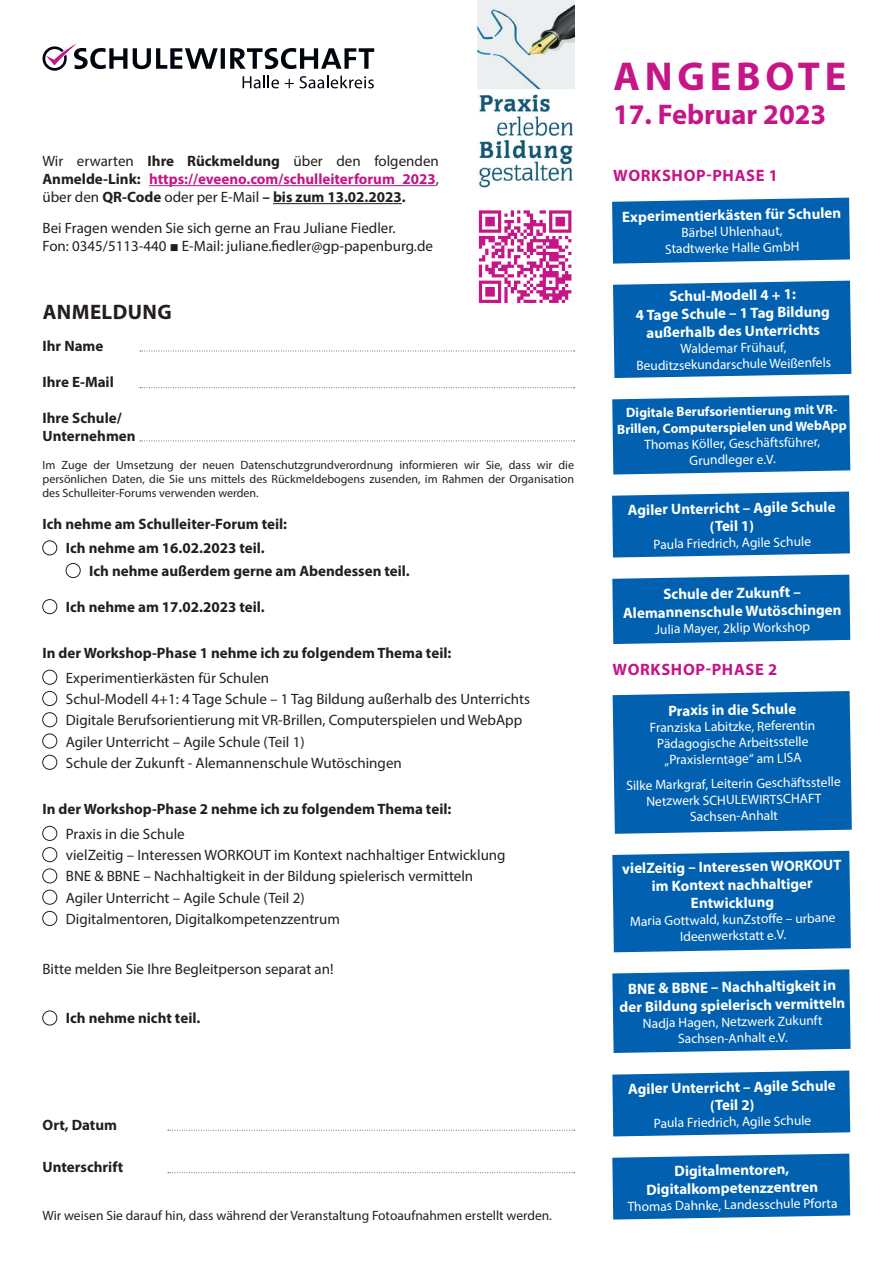
<style>
.page{position:relative;width:893px;height:1263px;background:#fff}
.page>*{position:absolute;margin:0;border:0;box-sizing:border-box;transform-origin:0 0}
.t1{font:700 40.5px "Myriad Pro";letter-spacing:.115em;color:#c51687}
.t2{font:700 28.5px "Myriad Pro";color:#c51687}
.t3{font:700 21px "Myriad Pro";letter-spacing:.02em;color:#231f20}
.t4{font:700 16.5px "Myriad Pro";letter-spacing:.04em;color:#c51687}
.t5{font:15px/21.3px "Myriad Pro";color:#231f20}
.t6{font:700 15px/18px "Myriad Pro";color:#231f20;text-align:justify}
.t7{font:700 15px/18px "Myriad Pro";color:#fff;text-align:center}
.t8{font:13.5px/16.2px "Myriad Pro";color:#fff;text-align:center}
.t9{font:13.5px "Myriad Pro";color:#231f20}
.t10{font:700 13.5px/16.2px "Myriad Pro";color:#fff;text-align:center}
.t11{font:12px/14.4px "Myriad Pro";color:#231f20;text-align:justify}
.s1{font-weight:400}
.s2{color:#c51687}
</style>
<div class="page">
<hr style="left:149px;top:185px;width:287px;height:1px;background:#c51687">
<hr style="left:273px;top:203px;width:129px;height:1px;background:#231f20">
<svg style="left:43px;top:43px;width:331px;height:45px"></svg>
<img style="left:477px;top:0;width:97px;height:188px">
<svg style="left:612px;top:198px;width:238px;height:66px;background:#116bb5"></svg>
<svg style="left:612px;top:969px;width:238px;height:84px;background:#106ab4"></svg>
<svg style="left:612px;top:575px;width:238px;height:69px;background:#106ab4"></svg>
<div style="left:612px;top:395px;width:238px;height:79px;background:#0161b0"></div>
<svg style="left:612px;top:491px;width:238px;height:66px;background:#126bb5"></svg>
<div style="left:613px;top:691px;width:239px;height:143px;background:#0161b0"></div>
<svg style="left:612px;top:1153px;width:238px;height:66px;background:#126bb5"></svg>
<div style="left:613px;top:281px;width:238px;height:97px;background:#0161b0"></div>
<svg style="left:612px;top:1070px;width:238px;height:66px;background:#126bb5"></svg>
<svg style="left:479px;top:210px;width:92px;height:93px"></svg>
<div style="left:612px;top:851px;width:239px;height:101px;background:#0161b0"></div>
<svg style="left:140px;top:351px;width:435px;height:1px"></svg>
<svg style="left:140px;top:387px;width:435px;height:1px"></svg>
<svg style="left:140px;top:441px;width:435px;height:1px"></svg>
<div style="left:43px;top:1011px;width:14px;height:14px;border:1px solid #231f20;border-radius:50%"></div>
<svg style="left:168px;top:1130px;width:407px;height:1px"></svg>
<svg style="left:168px;top:1172px;width:407px;height:1px"></svg>
<div style="left:43px;top:541px;width:14px;height:14px;border:1px solid #231f20;border-radius:50%"></div>
<div style="left:66px;top:563px;width:14px;height:15px;border:1px solid #231f20;border-radius:50%"></div>
<div style="left:43px;top:599px;width:14px;height:15px;border:1px solid #231f20;border-radius:50%"></div>
<div style="left:43px;top:670px;width:14px;height:14px;border:1px solid #231f20;border-radius:50%"></div>
<div style="left:43px;top:691px;width:14px;height:15px;border:1px solid #231f20;border-radius:50%"></div>
<div style="left:43px;top:712px;width:14px;height:15px;border:1px solid #231f20;border-radius:50%"></div>
<div style="left:43px;top:734px;width:14px;height:14px;border:1px solid #231f20;border-radius:50%"></div>
<div style="left:43px;top:755px;width:14px;height:14px;border:1px solid #231f20;border-radius:50%"></div>
<div style="left:43px;top:826px;width:14px;height:15px;border:1px solid #231f20;border-radius:50%"></div>
<div style="left:43px;top:847px;width:14px;height:15px;border:1px solid #231f20;border-radius:50%"></div>
<div style="left:43px;top:869px;width:14px;height:14px;border:1px solid #231f20;border-radius:50%"></div>
<div style="left:43px;top:890px;width:14px;height:14px;border:1px solid #231f20;border-radius:50%"></div>
<div style="left:43px;top:911px;width:14px;height:15px;border:1px solid #231f20;border-radius:50%"></div>
<p class="t6" style="left:43px;top:152px;width:398px"><span class="s1">Wir erwarten</span> Ihre Rückmeldung <span class="s1">über den folgenden </span>Anmelde-Link: <span class="s2">https://eveeno.com/schulleiterforum_2023</span><span class="s1">, über den</span> QR-Code <span class="s1">oder per E-Mail</span> – bis zum 13.02.2023.</p>
<p class="t5" style="left:43px;top:219px;width:392px;line-height:18px">Bei Fragen wenden Sie sich gerne an Frau Juliane Fiedler.<br>Fon: 0345/5113-440 ■ E-Mail: juliane.fiedler@gp-papenburg.de</p>
<h3 class="t3" style="left:43px;top:298px;width:131px">ANMELDUNG</h3>
<p class="t6" style="left:43px;top:336px;width:62px">Ihr Name</p>
<p class="t6" style="left:43px;top:373px;width:73px">Ihre E-Mail</p>
<p class="t6" style="left:43px;top:409px;width:95px">Ihre Schule/<br>Unternehmen</p>
<p class="t11" style="left:43px;top:457px;width:533px">Im Zuge der Umsetzung der neuen Datenschutzgrundverordnung informieren wir Sie, dass wir die persönlichen Daten, die Sie uns mittels des Rückmeldebogens zusenden, im Rahmen der Organisation des Schulleiter-Forums verwenden werden.</p>
<p class="t6" style="left:43px;top:512px;width:246px;line-height:24.2px;text-align:center">Ich nehme am Schulleiter-Forum teil:<br>Ich nehme am 16.02.2023 teil.</p>
<p class="t6" style="left:89px;top:561px;width:322px">Ich nehme außerdem gerne am Abendessen teil.</p>
<p class="t6" style="left:66px;top:598px;width:200px">Ich nehme am 17.02.2023 teil.</p>
<p class="t6" style="left:43px;top:643px;width:410px">In der Workshop-Phase 1 nehme ich zu folgendem Thema teil:</p>
<p class="t5" style="left:66px;top:667px;width:466px">Experimentierkästen für Schulen<br>Schul-Modell 4+1: 4 Tage Schule – 1 Tag Bildung außerhalb des Unterrichts Digitale Berufsorientierung mit VR-Brillen, Computerspielen und WebApp Agiler Unterricht – Agile Schule (Teil 1)<br>Schule der Zukunft - Alemannenschule Wutöschingen</p>
<p class="t6" style="left:43px;top:799px;width:410px">In der Workshop-Phase 2 nehme ich zu folgendem Thema teil:</p>
<p class="t5" style="left:66px;top:823px;width:441px">Praxis in die Schule<br>vielZeitig – Interessen WORKOUT im Kontext nachhaltiger Entwicklung BNE &amp; BBNE – Nachhaltigkeit in der Bildung spielerisch vermitteln Agiler Unterricht – Agile Schule (Teil 2)<br>Digitalmentoren, Digitalkompetenzzentrum</p>
<p class="t5" style="left:43px;top:958px;width:292px">Bitte melden Sie Ihre Begleitperson separat an!</p>
<p class="t6" style="left:66px;top:1009px;width:136px">Ich nehme nicht teil.</p>
<p class="t6" style="left:43px;top:1115px;width:76px">Ort, Datum</p>
<p class="t6" style="left:43px;top:1158px;width:82px">Unterschrift</p>
<p class="t9" style="left:43px;top:1207px;width:511px">Wir weisen Sie darauf hin, dass während der Veranstaltung Fotoaufnahmen erstellt werden.</p>
<h1 class="t1" style="left:613px;top:50px;width:235px">ANGEBOTE</h1>
<h2 class="t2" style="left:613px;top:96px;width:215px">17. Februar 2023</h2>
<p class="t4" style="left:613px;top:164px;width:166px">WORKSHOP-PHASE 1</p>
<p class="t7" style="left:622px;top:207px;width:220px;rotate:-1deg">Experimentierkästen für Schulen</p>
<p class="t8" style="left:665px;top:224px;width:136px;rotate:-1deg">Bärbel Uhlenhaut,<br>Stadtwerke Halle GmbH</p>
<p class="t7" style="left:635px;top:287px;width:196px;rotate:-1deg">Schul-Modell 4 + 1:<br>4 Tage Schule – 1 Tag Bildung außerhalb des Unterrichts</p>
<p class="t8" style="left:636px;top:341px;width:196px;rotate:-1deg">Waldemar Frühauf,<br>Beuditzsekundarschule Weißenfels</p>
<p class="t10" style="left:617px;top:404px;width:231px;rotate:-1deg">Digitale Berufsorientierung mit VR-<br>Brillen, Computerspielen und WebApp</p>
<p class="t8" style="left:644px;top:437px;width:177px;rotate:-1deg">Thomas Köller, Geschäftsführer,<br>Grundleger e.V.</p>
<p class="t7" style="left:628px;top:500px;width:209px;rotate:-1deg">Agiler Unterricht – Agile Schule (Teil 1)</p>
<p class="t8" style="left:653px;top:536px;width:159px;rotate:-1deg">Paula Friedrich, Agile Schule</p>
<p class="t7" style="left:623px;top:586px;width:220px;rotate:-1deg">Schule der Zukunft –<br>Alemannenschule Wutöschingen</p>
<p class="t8" style="left:655px;top:621px;width:156px;rotate:-1deg">Julia Mayer, 2klip Workshop</p>
<p class="t4" style="left:612px;top:659px;width:166px">WORKSHOP-PHASE 2</p>
<p class="t7" style="left:668px;top:701px;width:129px;rotate:-1deg">Praxis in die Schule</p>
<p class="t8" style="left:650px;top:719px;width:167px;rotate:-1deg">Franziska Labitzke, Referentin<br>Pädagogische Arbeitsstelle „Praxislerntage“ am LISA</p>
<p class="t8" style="left:626px;top:777px;width:216px;rotate:-1deg">Silke Markgraf, Leiterin Geschäftsstelle<br>Netzwerk SCHULEWIRTSCHAFT<br>Sachsen-Anhalt</p>
<p class="t7" style="left:622px;top:859px;width:221px;rotate:-1deg">vielZeitig – Interessen WORKOUT im Kontext nachhaltiger<br>Entwicklung</p>
<p class="t8" style="left:630px;top:913px;width:207px;rotate:-1deg">Maria Gottwald, kunZstoff e – urbane<br>Ideenwerkstatt e.V.</p>
<p class="t7" style="left:619px;top:979px;width:227px;rotate:-1deg">BNE &amp; BBNE – Nachhaltigkeit in der Bildung spielerisch vermitteln</p>
<p class="t8" style="left:643px;top:1015px;width:181px;rotate:-1deg">Nadja Hagen, Netzwerk Zukunft<br>Sachsen-Anhalt e.V.</p>
<p class="t7" style="left:628px;top:1079px;width:209px;rotate:-1deg">Agiler Unterricht – Agile Schule (Teil 2)</p>
<p class="t8" style="left:654px;top:1115px;width:159px;rotate:-1deg">Paula Friedrich, Agile Schule</p>
<p class="t7" style="left:646px;top:1162px;width:173px;rotate:-1deg">Digitalmentoren,<br>Digitalkompetenzzentren</p>
<p class="t8" style="left:627px;top:1198px;width:211px;rotate:-1deg">Thomas Dahnke, Landesschule Pforta</p>
</div>
